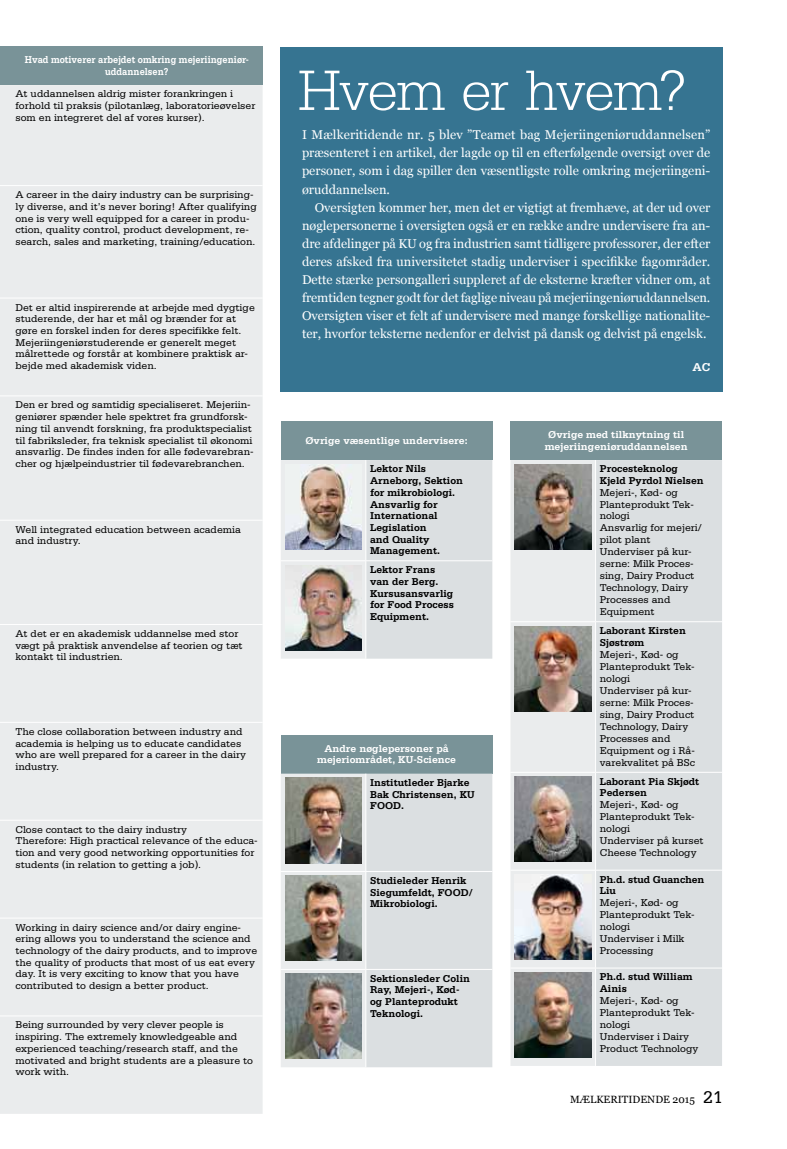
<style>
.page{position:relative;width:787px;height:1149px;background:#fff}
.page>*{position:absolute;margin:0;border:0;box-sizing:border-box;transform-origin:0 0}
.t1{font:300 60px "Serifa";letter-spacing:-.025em;color:#fff}
.t2{font:12.75px/18px "Georgia";color:#fff;text-align:justify}
.t3{font:700 12px "Serifa";color:#fff}
.t4{font:10.5px/11.7px "Serifa";color:#000}
.t5{font:700 10.5px/11.7px "Serifa";color:#000}
.t6{font:700 10.5px/11.7px "Serifa";color:#fff;text-align:center}
.t7{font:700 10.5px/11.7px "Serifa";color:#fff;text-align:center;scale:.88 1}
.t8{font:10.5px "Georgia";color:#000}
.s1{font-family:"Serifa";font-size:18px}
</style>
<div class="page">
<div style="left:281px;top:47px;width:442px;height:344px;background:#367491"></div>
<div style="left:0;top:47px;width:262px;height:38px;background:#799398"></div>
<div style="left:0;top:85px;width:262px;height:1028px;background:#eaeced"></div>
<hr style="left:0;top:185px;width:262px;height:1px;background:#fff">
<hr style="left:0;top:297px;width:262px;height:1px;background:#fff">
<hr style="left:0;top:395px;width:262px;height:1px;background:#fff">
<hr style="left:0;top:519px;width:262px;height:1px;background:#fff">
<hr style="left:0;top:624px;width:262px;height:1px;background:#fff">
<hr style="left:0;top:721px;width:262px;height:1px;background:#fff">
<hr style="left:0;top:819px;width:262px;height:1px;background:#fff">
<hr style="left:0;top:917px;width:262px;height:1px;background:#fff">
<hr style="left:0;top:1015px;width:262px;height:1px;background:#fff">
<div style="left:281px;top:421px;width:211px;height:39px;background:#799398"></div>
<svg style="left:281px;top:460px;width:211px;height:198px"></svg>
<hr style="left:365px;top:460px;width:1px;height:100px;background:#fff">
<hr style="left:281px;top:560px;width:85px;height:1px;background:#fff">
<hr style="left:366px;top:560px;width:126px;height:1px;background:#fff">
<hr style="left:365px;top:561px;width:1px;height:97px;background:#fff">
<img style="left:285px;top:464px;width:76px;height:85px">
<img style="left:285px;top:565px;width:76px;height:85px">
<div style="left:281px;top:735px;width:211px;height:38px;background:#799398"></div>
<svg style="left:281px;top:773px;width:84px;height:293px"></svg>
<svg style="left:366px;top:773px;width:126px;height:293px;fill:#dbdfe1"></svg>
<hr style="left:281px;top:870px;width:85px;height:1px;background:#fff">
<hr style="left:366px;top:870px;width:126px;height:1px;background:#fff">
<hr style="left:281px;top:968px;width:85px;height:1px;background:#fff">
<hr style="left:366px;top:968px;width:126px;height:1px;background:#fff">
<img style="left:285px;top:777px;width:76px;height:85px">
<img style="left:285px;top:875px;width:76px;height:85px">
<img style="left:285px;top:973px;width:76px;height:85px">
<div style="left:510px;top:421px;width:212px;height:39px;background:#799398"></div>
<svg style="left:510px;top:460px;width:85px;height:605px;fill:#eaeced"></svg>
<div style="left:596px;top:460px;width:126px;height:605px;background:#dbdfe1"></div>
<hr style="left:510px;top:621px;width:85px;height:1px;background:#fff">
<hr style="left:595px;top:621px;width:127px;height:1px;background:#fff">
<hr style="left:510px;top:771px;width:85px;height:1px;background:#fff">
<hr style="left:595px;top:771px;width:127px;height:1px;background:#fff">
<hr style="left:510px;top:869px;width:85px;height:1px;background:#fff">
<hr style="left:595px;top:869px;width:127px;height:1px;background:#fff">
<hr style="left:510px;top:967px;width:85px;height:1px;background:#fff">
<hr style="left:595px;top:967px;width:127px;height:1px;background:#fff">
<img style="left:514px;top:464px;width:77px;height:85px">
<img style="left:514px;top:625px;width:77px;height:86px">
<img style="left:514px;top:776px;width:77px;height:85px">
<img style="left:514px;top:874px;width:77px;height:85px">
<img style="left:514px;top:971px;width:77px;height:86px">
<p class="t7" style="left:25px;top:54px;width:255px">Hvad motiverer arbejdet omkring mejeriingeniør&shy;uddannelsen?</p>
<p class="t4" style="left:15px;top:88px;width:241px">At uddannelsen aldrig mister forankringen i forhold til praksis (pilotanlæg, laboratorieøvelser som en integreret del af vores kurser).</p>
<p class="t4" style="left:15px;top:189px;width:243px">A career in the dairy industry can be surprising&shy;ly diverse, and it’s never boring! After qualifying one is very well equipped for a career in produ&shy;ction, quality control, product development, re&shy;search, sales and marketing, training/education.</p>
<p class="t4" style="left:15px;top:301px;width:241px">Det er altid inspirerende at arbejde med dygtige studerende, der har et mål og brænder for at gøre en forskel inden for deres specifikke felt.<br>Mejeriingeniørstuderende er generelt meget målrettede og forstår at kombinere praktisk ar&shy;bejde med akademisk viden.</p>
<p class="t4" style="left:15px;top:399px;width:240px">Den er bred og samtidig specialiseret. Mejeriin&shy;geniører spænder hele spektret fra grundforsk&shy;ning til anvendt forskning, fra produktspecialist til fabriksleder, fra teknisk specialist til økonomi ansvarlig. De findes inden for alle fødevarebran&shy;cher og hjælpeindustrier til fødevarebranchen.</p>
<p class="t4" style="left:15px;top:523px;width:227px">Well integrated education between academia and industry.</p>
<p class="t4" style="left:15px;top:627px;width:229px">At det er en akademisk uddannelse med stor vægt på praktisk anvendelse af teorien og tæt kontakt til industrien.</p>
<p class="t4" style="left:15px;top:725px;width:232px">The close collaboration between industry and academia is helping us to educate candidates who are well prepared for a career in the dairy industry.</p>
<p class="t4" style="left:15px;top:823px;width:244px">Close contact to the dairy industry<br>Therefore: High practical relevance of the educa&shy;tion and very good networking opportunities for students (in relation to getting a job).</p>
<p class="t4" style="left:15px;top:920px;width:243px">Working in dairy science and/or dairy engine&shy;ering allows you to understand the science and technology of the dairy products, and to improve the quality of products that most of us eat every day. It is very exciting to know that you have contributed to design a better product.</p>
<p class="t4" style="left:15px;top:1018px;width:239px">Being surrounded by very clever people is inspiring. The extremely knowledgeable and experienced teaching/research staff, and the motivated and bright students are a pleasure to work with.</p>
<h1 class="t1" style="left:298px;top:57px;width:389px">Hvem er hvem?</h1>
<p class="t2" style="left:302px;top:126px;width:410px">I Mælkeritidende nr. 5 blev ”Teamet bag Mejeriingeniøruddannelsen” præsenteret i en artikel, der lagde op til en efterfølgende oversigt over de personer, som i dag spiller den væsentligste rolle omkring mejeriingeni&shy;øruddannelsen.</p>
<p class="t2" style="left:302px;top:198px;width:410px;text-indent:13px">Oversigten kommer her, men det er vigtigt at fremhæve, at der ud over nøglepersonerne i oversigten også er en række andre undervisere fra an&shy;dre afdelinger på KU og fra industrien samt tidligere professorer, der efter deres afsked fra universitetet stadig underviser i specifikke fagområder.<br>Dette stærke persongalleri suppleret af de eksterne kræfter vidner om, at fremtiden tegner godt for det faglige niveau på mejeriingeniøruddannelsen.<br>Oversigten viser et felt af undervisere med mange forskellige nationalite&shy;ter, hvorfor teksterne nedenfor er delvist på dansk og delvist på engelsk.</p>
<p class="t3" style="left:692px;top:359px;width:19px">AC</p>
<p class="t6" style="left:305px;top:434px;width:164px">Øvrige væsentlige undervisere:</p>
<p class="t5" style="left:370px;top:463px;width:95px">Lektor Nils<br>Arneborg, Sektion for mikrobiologi.<br>Ansvarlig for<br>International<br>Legislation<br>and Quality<br>Management.</p>
<p class="t5" style="left:370px;top:563px;width:85px">Lektor Frans van der Berg.<br>Kursusansvarlig for Food Process<br>Equipment.</p>
<p class="t6" style="left:317px;top:742px;width:140px">Andre nøglepersoner på mejeriområdet, KU-Science</p>
<p class="t5" style="left:370px;top:776px;width:106px">Institutleder Bjarke<br>Bak Christensen, KU<br>FOOD.</p>
<p class="t5" style="left:370px;top:874px;width:104px">Studieleder Henrik<br>Siegumfeldt, FOOD/<br>Mikrobiologi.</p>
<p class="t5" style="left:370px;top:971px;width:101px">Sektionsleder Colin<br>Ray, Mejeri-, Kød&shy;og Planteprodukt<br>Teknologi.</p>
<p class="t6" style="left:544px;top:428px;width:144px">Øvrige med tilknytning til mejeriingeniøruddannelsen</p>
<p class="t5" style="left:600px;top:463px;width:105px">Procesteknolog<br>Kjeld Pyrdol Nielsen</p>
<p class="t4" style="left:600px;top:486px;width:104px">Mejeri-, Kød- og<br>Planteprodukt Tek&shy;nologi<br>Ansvarlig for mejeri/ pilot plant<br>Underviser på kur&shy;serne: Milk Proces&shy;sing, Dairy Product<br>Technology, Dairy<br>Processes and<br>Equipment</p>
<p class="t5" style="left:600px;top:624px;width:88px">Laborant Kirsten<br>Sjøstrøm</p>
<p class="t4" style="left:600px;top:648px;width:97px">Mejeri-, Kød- og<br>Planteprodukt Tek&shy;nologi<br>Underviser på kur&shy;serne: Milk Proces&shy;sing, Dairy Product<br>Technology, Dairy<br>Processes and<br>Equipment og i Rå&shy;varekvalitet på BSc</p>
<p class="t5" style="left:600px;top:775px;width:101px">Laborant Pia Skjødt<br>Pedersen</p>
<p class="t4" style="left:600px;top:798px;width:105px">Mejeri-, Kød- og<br>Planteprodukt Tek&shy;nologi<br>Underviser på kurset<br>Cheese Technology</p>
<p class="t5" style="left:600px;top:872px;width:106px">Ph.d. stud Guanchen<br>Liu</p>
<p class="t4" style="left:600px;top:896px;width:96px">Mejeri-, Kød- og<br>Planteprodukt Tek&shy;nologi<br>Underviser i Milk<br>Processing</p>
<p class="t5" style="left:600px;top:970px;width:94px">Ph.d. stud William<br>Ainis</p>
<p class="t4" style="left:600px;top:994px;width:100px">Mejeri-, Kød- og<br>Planteprodukt Tek&shy;nologi<br>Underviser i Dairy<br>Product Technology</p>
<p class="t8" style="left:570px;top:1093px;width:155px">MÆLKERITIDENDE 2015 <span class="s1">21</span></p>
</div>
